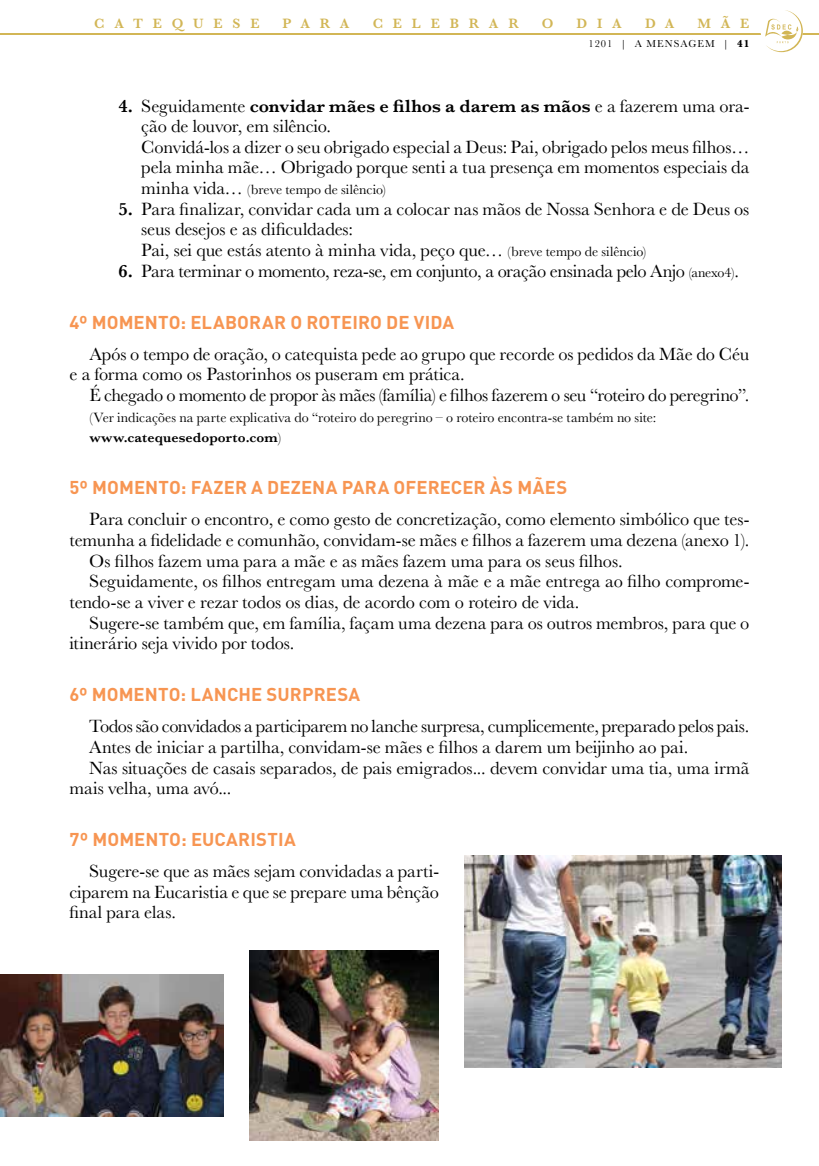
<style>
.page{position:relative;width:819px;height:1166px;background:#fff}
.page>*{position:absolute;margin:0;border:0;box-sizing:border-box;transform-origin:0 0}
.t1{font:18.38px/20.7px "Baskerville";letter-spacing:-.005em;color:#000}
.t2{font:700 18.38px "DIN";letter-spacing:.005em;color:#f79552}
.t3{font:14px/20.7px "Baskerville";letter-spacing:.005em;color:#000}
.t4{font:600 14px "Baskerville";letter-spacing:.7em;color:#d2b656}
.t5{font:10.5px "Baskerville";letter-spacing:.1em;color:#000}
.s1{font-weight:700}
.s2{font-weight:600}
.s3{font-size:18.38px}
.s4{font-size:14px}
</style>
<div class="page">
<hr style="left:0;top:33px;width:819px;height:2px;background:#d2b656">
<div style="left:760px;top:10px;width:42px;height:42px;background:#fff;border-radius:50%"></div>
<svg style="left:765px;top:10px;width:37px;height:42px"></svg>
<img style="left:464px;top:855px;width:317px;height:212px">
<img style="left:249px;top:951px;width:189px;height:189px">
<img style="left:0;top:974px;width:223px;height:143px">
<p class="t4" style="left:94px;top:14px;width:167px">CATEQUESE</p>
<p class="t4" style="left:282px;top:14px;width:68px">PARA</p>
<p class="t4" style="left:372px;top:14px;width:147px">CELEBRAR</p>
<p class="t4" style="left:542px;top:14px;width:13px">O</p>
<p class="t4" style="left:576px;top:14px;width:47px">DIA</p>
<p class="t4" style="left:645px;top:14px;width:31px">D A</p>
<p class="t4" style="left:697px;top:14px;width:53px">MÃE</p>
<p class="t5" style="left:588px;top:37px;width:163px">1201 | A MENSAGEM | <span class="s1">41</span></p>
<p class="t1" style="left:141px;top:95px;width:609px;text-indent:-23px"><span class="s2">4.</span> Seguidamente <span class="s2">convidar mães e filhos a darem as mãos</span> e a fazerem uma ora&shy;ção de louvor, em silêncio.<br>Convidá-los a dizer o seu obrigado especial a Deus: Pai, obrigado pelos meus filhos… pela minha mãe… Obrigado porque senti a tua presença em momentos especiais da</p>
<p class="t3" style="left:141px;top:179px;width:246px"><span class="s3">minha vida…</span> (breve tempo de silêncio)</p>
<p class="t1" style="left:141px;top:199px;width:609px;text-indent:-23px"><span class="s2">5.</span> Para finalizar, convidar cada um a colocar nas mãos de Nossa Senhora e de Deus os seus desejos e as dificuldades:<br>Pai, sei que estás atento à minha vida, peço que… <span class="s4">(breve tempo de silêncio)</span></p>
<p class="t1" style="left:118px;top:261px;width:622px"><span class="s2">6.</span> Para terminar o momento, reza-se, em conjunto, a oração ensinada pelo Anjo <span class="s4">(anexo4)</span>.</p>
<p class="t2" style="left:69px;top:310px;width:63px">4º MOMENT</p>
<p class="t2" style="left:169px;top:310px;width:287px">O: ELABORAR O ROTE IRO DE VIDA</p>
<p class="t1" style="left:69px;top:344px;width:681px;text-indent:20px">Após o tempo de oração, o catequista pede ao grupo que recorde os pedidos da Mãe do Céu e a forma como os Pastorinhos os puseram em prática.</p>
<p class="t1" style="left:89px;top:385px;width:661px">É chegado o momento de propor às mães (família) e filhos fazerem o seu “roteiro do peregrino”.</p>
<p class="t3" style="left:89px;top:407px;width:568px">(Ver indicações na parte explicativa do “roteiro do peregrino – o roteiro encontra-se também no site: <span class="s2">www.catequesedoporto.com</span>)</p>
<p class="t2" style="left:69px;top:475px;width:63px">5º MOMENT</p>
<p class="t2" style="left:169px;top:475px;width:282px">O: FAZER A DEZENA PARA OFERECE</p>
<p class="t2" style="left:473px;top:475px;width:83px">R ÀS MÃES</p>
<p class="t1" style="left:89px;top:509px;width:661px">Para concluir o encontro, e como gesto de concretização, como elemento simbólico que tes-</p>
<p class="t1" style="left:69px;top:530px;width:681px">temunha a fidelidade e comunhão, convidam-se mães e filhos a fazerem uma dezena (anexo 1).</p>
<p class="t1" style="left:89px;top:550px;width:535px">Os filhos fazem uma para a mãe e as mães fazem uma para os seus filhos.</p>
<p class="t1" style="left:89px;top:571px;width:661px">Seguidamente, os filhos entregam uma dezena à mãe e a mãe entrega ao filho comprome-</p>
<p class="t1" style="left:69px;top:592px;width:511px">tendo-se a viver e rezar todos os dias, de acordo com o roteiro de vida.</p>
<p class="t1" style="left:89px;top:612px;width:661px">Sugere-se também que, em família, façam uma dezena para os outros membros, para que o</p>
<p class="t1" style="left:69px;top:633px;width:226px">itinerário seja vivido por todos.</p>
<p class="t2" style="left:69px;top:682px;width:63px">6º MOMENT</p>
<p class="t2" style="left:169px;top:682px;width:193px">O: LANCHE SURPRESA</p>
<p class="t1" style="left:89px;top:716px;width:661px">Todos são convidados a participarem no lanche surpresa, cumplicemente, preparado pelos pais.</p>
<p class="t1" style="left:89px;top:737px;width:600px">Antes de iniciar a partilha, convidam-se mães e filhos a darem um beijinho ao pai.</p>
<p class="t1" style="left:89px;top:757px;width:661px">Nas situações de casais separados, de pais emigrados... devem convidar uma tia, uma irmã</p>
<p class="t1" style="left:69px;top:778px;width:163px">mais velha, uma avó...</p>
<p class="t2" style="left:69px;top:827px;width:63px">7º MOMENT</p>
<p class="t2" style="left:169px;top:827px;width:128px">O: EUCARISTIA</p>
<p class="t1" style="left:69px;top:861px;width:371px;text-align:justify;text-indent:20px">Sugere-se que as mães sejam convidadas a parti&shy;ciparem na Eucaristia e que se prepare uma bênção final para elas.</p>
</div>
